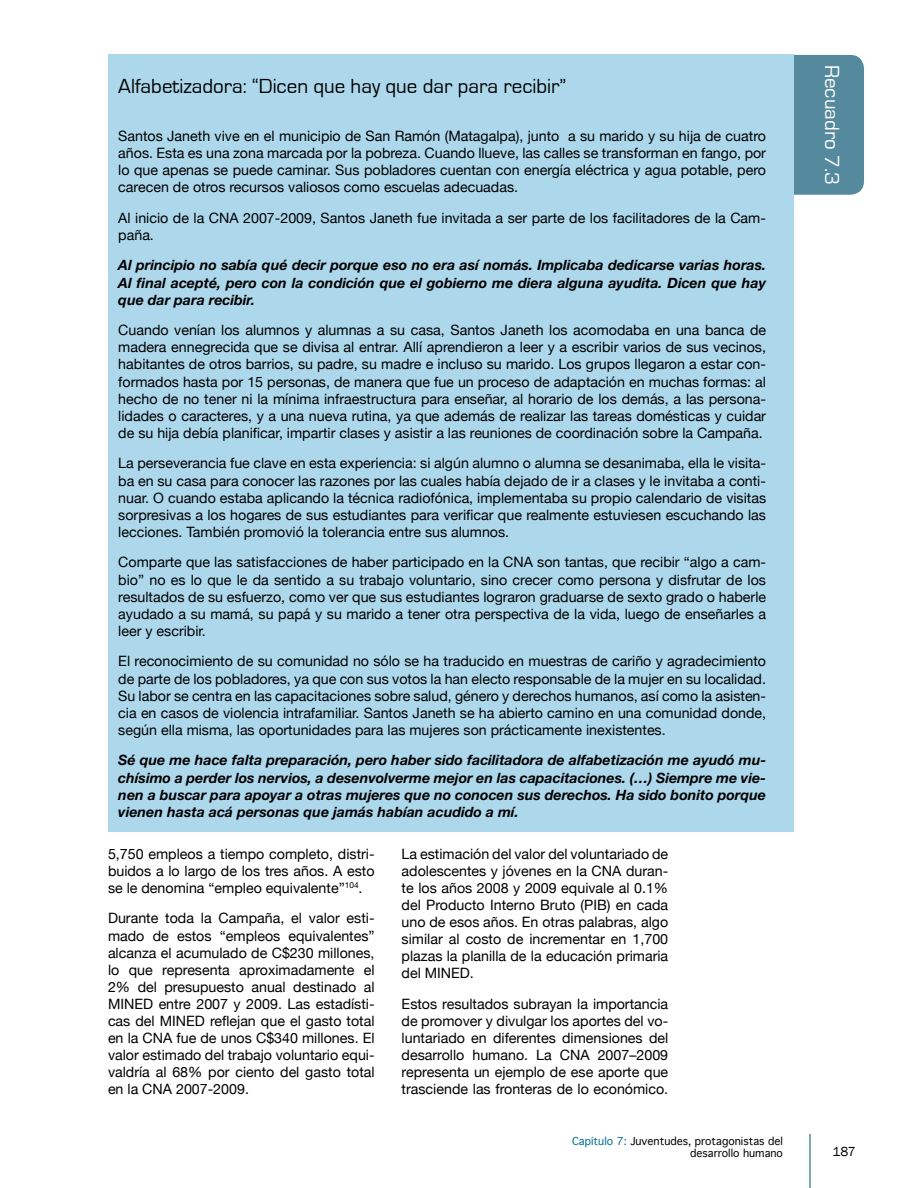
<style>
.page{position:relative;width:918px;height:1188px;background:#fff}
.page>*{position:absolute;margin:0;border:0;box-sizing:border-box;transform-origin:0 0}
.t1{font:21px "Eurostile";color:#000}
.t2{font:21px "Eurostile";color:#fff}
.t3{font:14.25px/17.1px "Helvetica Neue";color:#000;text-align:justify}
.t4{font:italic 700 14.25px/17.1px "Helvetica Neue";color:#000;text-align:justify}
.t5{font:13.5px "Franklin Gothic";color:#000}
.t6{font:10.5px/12.6px "Geneva";color:#000;text-align:right}
.s1{color:#006d91}
</style>
<div class="page">
<hr style="left:809px;top:1134px;width:2px;height:54px;background:#55899e">
<div style="left:733px;top:55px;width:131px;height:140px;background:#55899e;border-radius:14px"></div>
<div style="left:108px;top:54px;width:685px;height:778px;background:#add8ec"></div>
<h1 class="t1" style="left:118px;top:75px;width:449px">Alfabetizadora: “Dicen que hay que dar para recibir”</h1>
<p class="t3" style="left:118px;top:127px;width:649px">Santos Janeth vive en el municipio de San Ramón (Matagalpa), junto a su marido y su hija de cuatro años. Esta es una zona marcada por la pobreza. Cuando llueve, las calles se transforman en fango, por lo que apenas se puede caminar. Sus pobladores cuentan con energía eléctrica y agua potable, pero carecen de otros recursos valiosos como escuelas adecuadas.</p>
<p class="t3" style="left:118px;top:209px;width:649px">Al inicio de la CNA 2007-2009, Santos Janeth fue invitada a ser parte de los facilitadores de la Cam&shy;paña.</p>
<p class="t4" style="left:118px;top:257px;width:649px">Al principio no sabía qué decir porque eso no era así nomás. Implicaba dedicarse varias horas.<br>Al final acepté, pero con la condición que el gobierno me diera alguna ayudita. Dicen que hay que dar para recibir.</p>
<p class="t3" style="left:118px;top:321px;width:649px">Cuando venían los alumnos y alumnas a su casa, Santos Janeth los acomodaba en una banca de madera ennegrecida que se divisa al entrar. Allí aprendieron a leer y a escribir varios de sus vecinos, habitantes de otros barrios, su padre, su madre e incluso su marido. Los grupos llegaron a estar con&shy;formados hasta por 15 personas, de manera que fue un proceso de adaptación en muchas formas: al hecho de no tener ni la mínima infraestructura para enseñar, al horario de los demás, a las persona&shy;lidades o caracteres, y a una nueva rutina, ya que además de realizar las tareas domésticas y cuidar de su hija debía planificar, impartir clases y asistir a las reuniones de coordinación sobre la Campaña.</p>
<p class="t3" style="left:118px;top:455px;width:649px">La perseverancia fue clave en esta experiencia: si algún alumno o alumna se desanimaba, ella le visita&shy;ba en su casa para conocer las razones por las cuales había dejado de ir a clases y le invitaba a conti&shy;nuar. O cuando estaba aplicando la técnica radiofónica, implementaba su propio calendario de visitas sorpresivas a los hogares de sus estudiantes para verificar que realmente estuviesen escuchando las lecciones. También promovió la tolerancia entre sus alumnos.</p>
<p class="t3" style="left:118px;top:554px;width:649px">Comparte que las satisfacciones de haber participado en la CNA son tantas, que recibir “algo a cam&shy;bio” no es lo que le da sentido a su trabajo voluntario, sino crecer como persona y disfrutar de los resultados de su esfuerzo, como ver que sus estudiantes lograron graduarse de sexto grado o haberle ayudado a su mamá, su papá y su marido a tener otra perspectiva de la vida, luego de enseñarles a leer y escribir.</p>
<p class="t3" style="left:118px;top:653px;width:649px">El reconocimiento de su comunidad no sólo se ha traducido en muestras de cariño y agradecimiento de parte de los pobladores, ya que con sus votos la han electo responsable de la mujer en su localidad.<br>Su labor se centra en las capacitaciones sobre salud, género y derechos humanos, así como la asisten&shy;cia en casos de violencia intrafamiliar. Santos Janeth se ha abierto camino en una comunidad donde, según ella misma, las oportunidades para las mujeres son prácticamente inexistentes.</p>
<p class="t4" style="left:118px;top:752px;width:649px">Sé que me hace falta preparación, pero haber sido facilitadora de alfabetización me ayudó mu&shy;chísimo a perder los nervios, a desenvolverme mejor en las capacitaciones. (…) Siempre me vie&shy;nen a buscar para apoyar a otras mujeres que no conocen sus derechos. Ha sido bonito porque vienen hasta acá personas que jamás habían acudido a mí.</p>
<p class="t3" style="left:402px;top:845px;width:268px">La estimación del valor del voluntariado de adolescentes y jóvenes en la CNA duran&shy;te los años 2008 y 2009 equivale al 0.1% del Producto Interno Bruto (PIB) en cada uno de esos años. En otras palabras, algo similar al costo de incrementar en 1,700 plazas la planilla de la educación primaria del MINED.</p>
<p class="t3" style="left:402px;top:995px;width:268px">Estos resultados subrayan la importancia de promover y divulgar los aportes del vo&shy;luntariado en diferentes dimensiones del desarrollo humano. La CNA 2007–2009 representa un ejemplo de ese aporte que trasciende las fronteras de lo económico.</p>
<p class="t3" style="left:108px;top:845px;width:268px">5,750 empleos a tiempo completo, distri&shy;buidos a lo largo de los tres años. A esto se le denomina “empleo equivalente”<sup>104</sup>.</p>
<p class="t3" style="left:108px;top:910px;width:268px">Durante toda la Campaña, el valor esti&shy;mado de estos “empleos equivalentes” alcanza el acumulado de C$230 millones, lo que representa aproximadamente el 2% del presupuesto anual destinado al MINED entre 2007 y 2009. Las estadísti&shy;cas del MINED reflejan que el gasto total en la CNA fue de unos C$340 millones. El valor estimado del trabajo voluntario equi&shy;valdría al 68% por ciento del gasto total en la CNA 2007-2009.</p>
<p class="t6" style="left:572px;top:1134px;width:212px"><span class="s1">Capítulo 7:</span> Juventudes, protagonistas del desarrollo humano</p>
<h1 class="t2" style="left:843px;top:65px;width:121px;rotate:90deg">Recuadro 7.3</h1>
<p class="t5" style="left:833px;top:1144px;width:25px">187</p>
</div>
